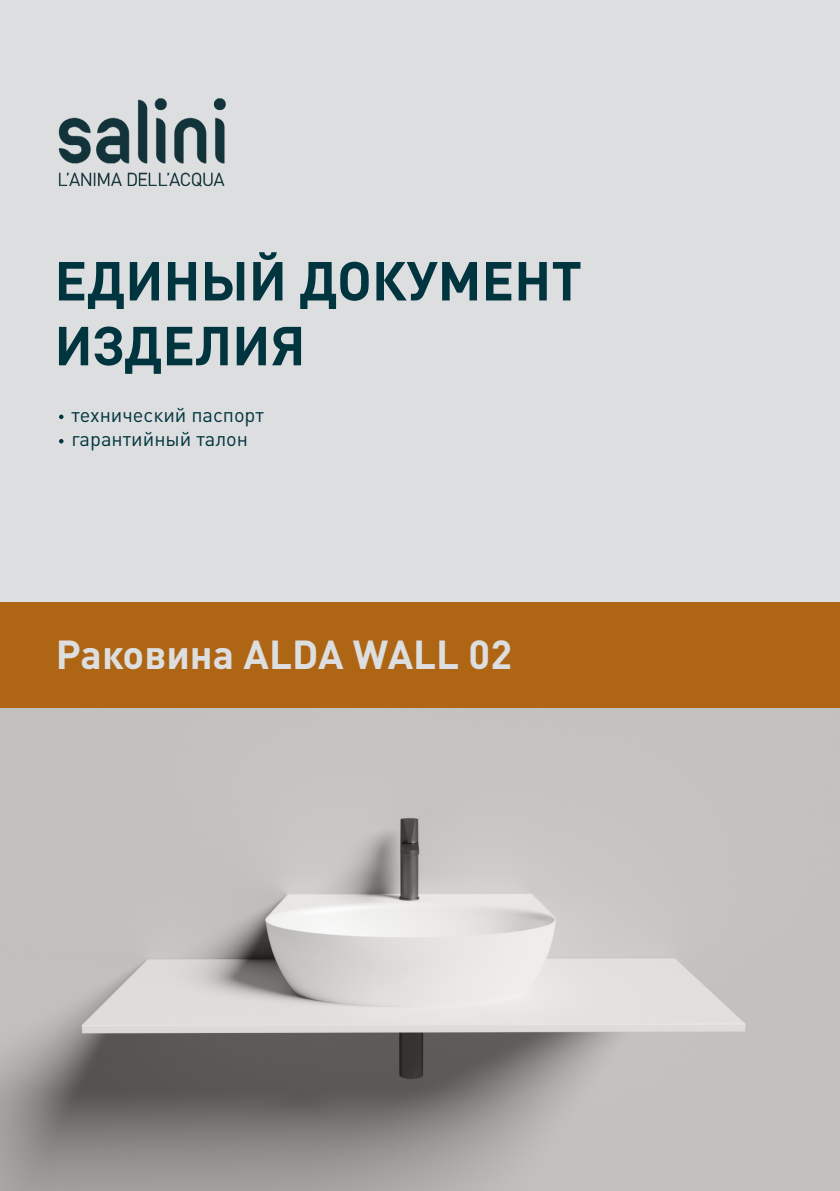
<style>
.page{position:relative;width:840px;height:1191px;background:#fff}
.page>*{position:absolute;margin:0;border:0;box-sizing:border-box;transform-origin:0 0}
.t1{font:700 54px/64.8px "DIN Pro";color:#00343e}
.t2{font:700 40px "DIN Pro";color:#dddee0}
.t3{font:20px "DIN Pro";color:#00343e}
</style>
<div class="page">
<div style="left:0;top:0;width:839px;height:602px;background:#dddee0"></div>
<img style="left:58px;top:98px;width:168px;height:89px">
<div style="left:0;top:602px;width:839px;height:113px;background:#ae6514"></div>
<svg style="left:59px;top:414px;width:4px;height:5px"></svg>
<svg style="left:59px;top:439px;width:4px;height:4px"></svg>
<img style="left:0;top:709px;width:839px;height:482px">
<p class="t1" style="left:54px;top:242px;width:529px">ЕДИНЫЙ ДОКУМЕНТ<br>ИЗДЕЛИЯ</p>
<p class="t3" style="left:71px;top:399px;width:194px">технический паспорт</p>
<p class="t3" style="left:71px;top:423px;width:178px">гарантийный талон</p>
<p class="t2" style="left:56px;top:621px;width:457px">Раковина ALDA WALL 02</p>
</div>
